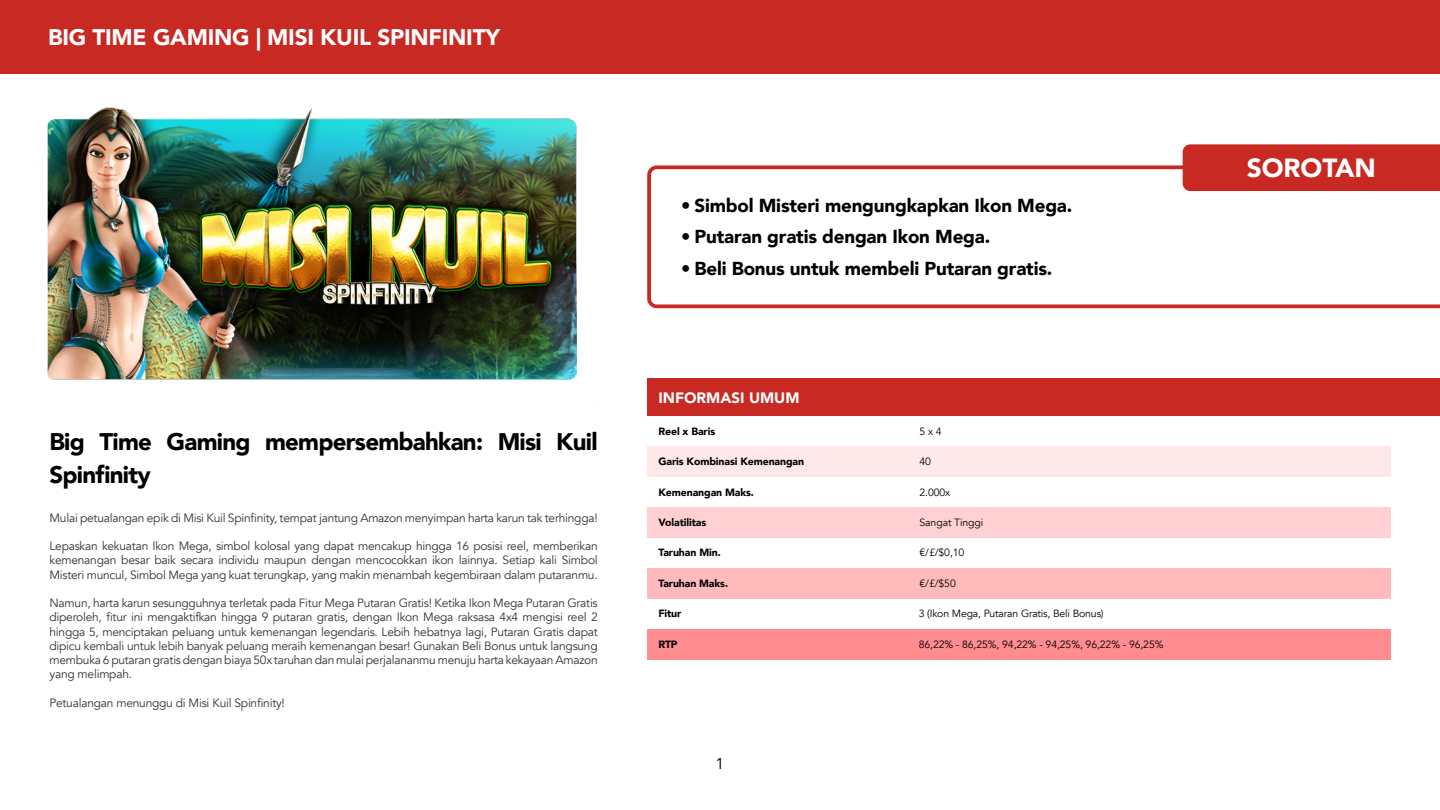
<style>
.page{position:relative;width:1440px;height:810px;background:#fff}
.page>*{position:absolute;margin:0;border:0;box-sizing:border-box;transform-origin:0 0}
.t1{font:900 26.25px "Avenir";color:#fff}
.t2{font:900 24px/33px "Avenir";letter-spacing:-.03em;color:#000}
.t3{font:900 22.5px "Avenir";letter-spacing:-.01em;color:#fff}
.t4{font:900 18.75px "Avenir";letter-spacing:-.01em;color:#000}
.t5{font:15.75px "Avenir";color:#000}
.t6{font:900 15px "Avenir";color:#fff}
.t7{font:12px/14.2px "Avenir";letter-spacing:-.02em;color:#333;text-align:justify}
.t8{font:10.5px "Avenir";letter-spacing:-.01em;color:#000}
.t9{font:900 10.5px "Avenir";letter-spacing:-.01em;color:#000}
</style>
<div class="page">
<div style="left:647px;top:629px;width:743px;height:30px;background:#ff8c8f"></div>
<div style="left:647px;top:568px;width:743px;height:31px;background:#ffbabc"></div>
<div style="left:647px;top:507px;width:743px;height:31px;background:#ffd1d3"></div>
<div style="left:647px;top:446px;width:743px;height:31px;background:#ffe8e9"></div>
<img style="left:47px;top:107px;width:531px;height:273px">
<svg style="left:647px;top:165px;width:793px;height:143px"></svg>
<div style="left:1183px;top:144px;width:257px;height:47px;background:#c82923"></div>
<div style="left:647px;top:379px;width:793px;height:37px;background:#c82923"></div>
<div style="left:0;top:0;width:1440px;height:74px;background:#c82923"></div>
<h3 class="t3" style="left:48px;top:18px;width:454px">BIG TIME GAMING | MISI KUIL SPINFINITY</h3>
<h2 class="t2" style="left:50px;top:425px;width:550px">Big Time Gaming mempersembahkan: Misi Kuil<br>Spinfinity</h2>
<p class="t7" style="left:50px;top:511px;width:550px">Mulai petualangan epik di Misi Kuil Spinfinity, tempat jantung Amazon menyimpan harta karun tak terhingga!</p>
<p class="t7" style="left:50px;top:539px;width:550px">Lepaskan kekuatan Ikon Mega, simbol kolosal yang dapat mencakup hingga 16 posisi reel, memberikan kemenangan besar baik secara individu maupun dengan mencocokkan ikon lainnya. Setiap kali Simbol Misteri muncul, Simbol Mega yang kuat terungkap, yang makin menambah kegembiraan dalam putaranmu.</p>
<p class="t7" style="left:50px;top:596px;width:550px">Namun, harta karun sesungguhnya terletak pada Fitur Mega Putaran Gratis! Ketika Ikon Mega Putaran Gratis diperoleh, fitur ini mengaktifkan hingga 9 putaran gratis, dengan Ikon Mega raksasa 4x4 mengisi reel 2 hingga 5, menciptakan peluang untuk kemenangan legendaris. Lebih hebatnya lagi, Putaran Gratis dapat dipicu kembali untuk lebih banyak peluang meraih kemenangan besar! Gunakan Beli Bonus untuk langsung membuka 6 putaran gratis dengan biaya 50x taruhan dan mulai perjalananmu menuju harta kekayaan Amazon yang melimpah.</p>
<p class="t7" style="left:50px;top:696px;width:237px">Petualangan menunggu di Misi Kuil Spinfinity!</p>
<h3 class="t4" style="left:681px;top:190px;width:393px">• Simbol Misteri mengungkapkan Ikon Mega.</h3>
<h3 class="t4" style="left:681px;top:221px;width:311px">• Putaran gratis dengan Ikon Mega.</h3>
<h3 class="t4" style="left:681px;top:252px;width:373px">• Beli Bonus untuk membeli Putaran gratis.</h3>
<p class="t6" style="left:659px;top:385px;width:143px">INFORMASI UMUM</p>
<p class="t9" style="left:658px;top:422px;width:58px">Reel x Baris</p>
<p class="t8" style="left:920px;top:425px;width:24px">5 x 4</p>
<p class="t9" style="left:658px;top:453px;width:147px">Garis Kombinasi Kemenangan</p>
<p class="t8" style="left:920px;top:455px;width:13px">40</p>
<p class="t9" style="left:658px;top:483px;width:97px">Kemenangan Maks.</p>
<p class="t8" style="left:920px;top:486px;width:32px">2.000x</p>
<p class="t9" style="left:658px;top:513px;width:49px">Volatilitas</p>
<p class="t8" style="left:920px;top:516px;width:65px">Sangat Tinggi</p>
<p class="t9" style="left:658px;top:544px;width:64px">Taruhan Min.</p>
<p class="t8" style="left:920px;top:547px;width:46px">€/£/$0,10</p>
<p class="t9" style="left:658px;top:574px;width:71px">Taruhan Maks.</p>
<p class="t9" style="left:658px;top:605px;width:24px">Fitur</p>
<p class="t8" style="left:920px;top:577px;width:38px">€/£/$50</p>
<p class="t8" style="left:919px;top:607px;width:186px">3 (Ikon Mega, Putaran Gratis, Beli Bonus)</p>
<p class="t9" style="left:658px;top:635px;width:21px">RTP</p>
<p class="t8" style="left:919px;top:638px;width:246px">86,22% - 86,25%, 94,22% - 94,25%, 96,22% - 96,25%</p>
<h3 class="t5" style="left:716px;top:754px;width:10px">1</h3>
<h1 class="t1" style="left:1247px;top:145px;width:131px">SOROTAN</h1>
</div>
